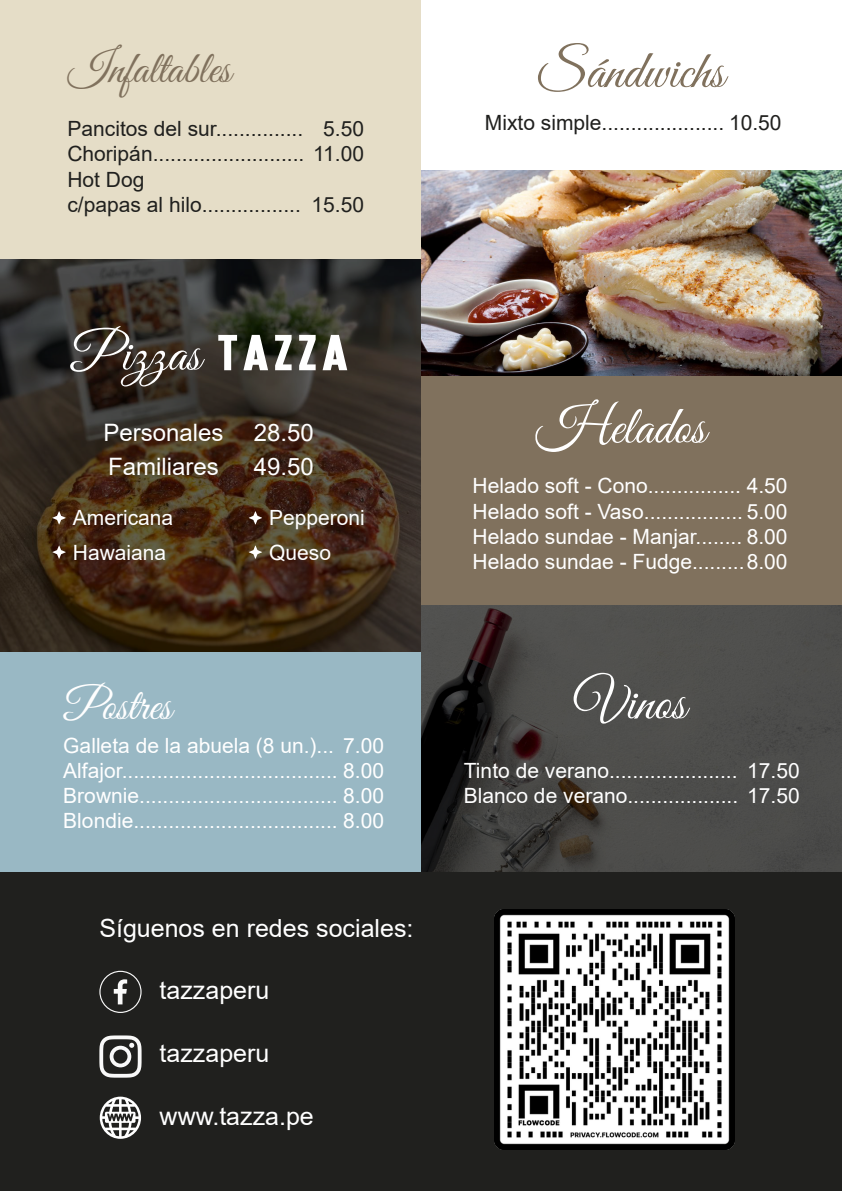
<style>
.page{position:relative;width:842px;height:1191px;background:#fff}
.page>*{position:absolute;margin:0;border:0;box-sizing:border-box;transform-origin:0 0}
.t1{font:54px "Great Vibes";color:#fff}
.t2{font:54px "Great Vibes";color:#80715d}
.t3{font:45px "Great Vibes";color:#80715d}
.t4{font:45px "Great Vibes";color:#fff}
.t5{font:25px "Arial";color:#fff}
.t6{font:24px "Arial";color:#fff}
.t7{font:21px/25.2px "Arial";color:#fff;text-align:justify}
.t8{font:21px/25.2px "Arial";color:#20201e}
</style>
<div class="page">
<svg style="left:422px;top:604px;width:420px;height:268px;background:#444341"></svg>
<div style="left:0;top:651px;width:421px;height:222px;background:#99b8c4"></div>
<div style="left:421px;top:375px;width:421px;height:229px;background:#80715d"></div>
<div style="left:0;top:0;width:421px;height:305px;background:#e5ddc7"></div>
<div style="left:0;top:872px;width:842px;height:319px;background:#20201e"></div>
<img style="left:494px;top:909px;width:240px;height:240px">
<svg style="left:99px;top:970px;width:43px;height:43px"></svg>
<svg style="left:99px;top:1035px;width:43px;height:42px"></svg>
<svg style="left:100px;top:1096px;width:41px;height:42px"></svg>
<img style="left:421px;top:171px;width:421px;height:205px">
<svg style="left:0;top:259px;width:421px;height:392px;background:#3b2d21"></svg>
<svg style="left:52px;top:511px;width:14px;height:13px"></svg>
<svg style="left:249px;top:511px;width:13px;height:13px"></svg>
<svg style="left:52px;top:545px;width:14px;height:14px"></svg>
<svg style="left:249px;top:545px;width:13px;height:14px"></svg>
<svg style="left:218px;top:335px;width:19px;height:35px"></svg>
<svg style="left:243px;top:335px;width:25px;height:35px"></svg>
<svg style="left:275px;top:335px;width:17px;height:35px"></svg>
<svg style="left:299px;top:335px;width:17px;height:35px"></svg>
<svg style="left:323px;top:335px;width:24px;height:35px"></svg>
<h2 class="t3" style="left:68px;top:43px;width:164px">Infaltables</h2>
<p class="t8" style="left:67px;top:116px;width:298px">Pancitos del sur...............<br>Choripán.......................... 11.00<br>Hot Dog<br>c/papas al hilo.................</p>
<p class="t8" style="left:323px;top:116px;width:42px">5.50</p>
<p class="t8" style="left:312px;top:192px;width:54px">15.50</p>
<h1 class="t1" style="left:72px;top:324px;width:131px">Pizzas</h1>
<p class="t6" style="left:104px;top:416px;width:122px">Personales</p>
<p class="t6" style="left:254px;top:416px;width:62px">28.50</p>
<p class="t6" style="left:108px;top:450px;width:112px">Familiares</p>
<p class="t6" style="left:254px;top:450px;width:62px">49.50</p>
<p class="t7" style="left:73px;top:505px;width:102px">Americana</p>
<p class="t7" style="left:269px;top:505px;width:97px">Pepperoni</p>
<p class="t7" style="left:73px;top:539px;width:95px">Hawaiana</p>
<p class="t7" style="left:269px;top:539px;width:63px">Queso</p>
<h2 class="t4" style="left:64px;top:681px;width:109px">Postres</h2>
<p class="t7" style="left:63px;top:732px;width:322px">Galleta de la abuela (8 un.)... 7.00<br>Alfajor..................................... 8.00<br>Brownie.................................. 8.00<br>Blondie................................... 8.00</p>
<p class="t5" style="left:99px;top:911px;width:316px">Síguenos en redes sociales:</p>
<p class="t5" style="left:160px;top:973px;width:111px">tazzaperu</p>
<p class="t5" style="left:160px;top:1036px;width:111px">tazzaperu</p>
<p class="t5" style="left:160px;top:1098px;width:156px">www.tazza.pe</p>
<h1 class="t2" style="left:538px;top:41px;width:188px">Sándwichs</h1>
<p class="t8" style="left:485px;top:110px;width:298px">Mixto simple..................... 10.50</p>
<h1 class="t1" style="left:536px;top:397px;width:171px">Helados</h1>
<p class="t7" style="left:473px;top:473px;width:316px">Helado soft - Cono................ 4.50<br>Helado soft - Vaso................. 5.00<br>Helado sundae - Manjar........ 8.00<br>Helado sundae - Fudge.........8.00</p>
<h1 class="t1" style="left:574px;top:672px;width:114px">Vinos</h1>
<p class="t7" style="left:464px;top:757px;width:337px;text-align:right">17.50<br>Blanco de verano................... 17.50</p>
<p class="t7" style="left:464px;top:757px;width:275px">Tinto de verano......................</p>
</div>
